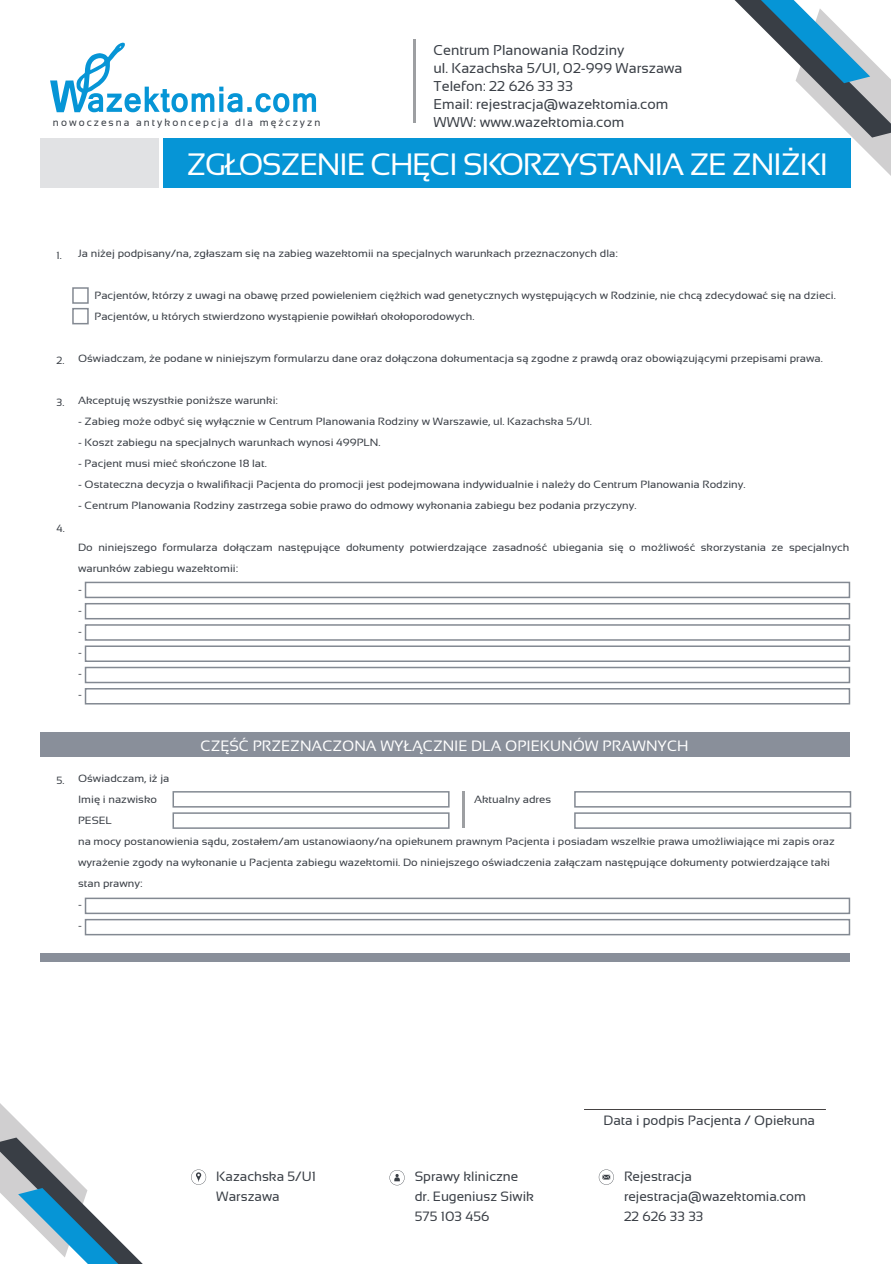
<style>
.page{position:relative;width:891px;height:1264px;background:#fff}
.page>*{position:absolute;margin:0;border:0;box-sizing:border-box;transform-origin:0 0}
.t1{font:30.9px "Sansation";letter-spacing:-.04em;color:#fff}
.t2{font:15px "Sansation";color:#fff}
.t3{font:14.25px/18px "Sansation";color:#393e45}
.t4{font:13.5px/20px "Sansation";color:#393e45}
.t5{font:10.5px/21px "Sansation";color:#393e45;scale:1.07 1}
.t6{font:10.5px "Sansation";letter-spacing:.2em;color:#393e45}
.t7{font:10.5px "Sansation";color:#393e45}
</style>
<div class="page">
<svg style="left:735px;top:0;width:156px;height:176px"></svg>
<svg style="left:0;top:1103px;width:143px;height:161px"></svg>
<hr style="left:413px;top:40px;width:3px;height:83px;background:#9d9fa2">
<div style="left:40px;top:139px;width:119px;height:49px;background:#e1e2e4"></div>
<div style="left:163px;top:139px;width:687px;height:49px;background:#0695d6"></div>
<svg style="left:599px;top:1169px;width:15px;height:15px"></svg>
<svg style="left:191px;top:1169px;width:15px;height:15px"></svg>
<svg style="left:50px;top:42px;width:266px;height:70px"></svg>
<hr style="left:584px;top:1109px;width:242px;height:1px;background:#231f20">
<div style="left:72px;top:287px;width:17px;height:17px;background:#fff;border:2px solid #838992"></div>
<div style="left:72px;top:308px;width:17px;height:16px;background:#fff;border:2px solid #838992"></div>
<div style="left:173px;top:791px;width:277px;height:16px;background:#fff;border:2px solid #838992"></div>
<hr style="left:463px;top:792px;width:2px;height:36px;background:#9d9fa2">
<div style="left:173px;top:812px;width:277px;height:17px;background:#fff;border:2px solid #838992"></div>
<div style="left:574px;top:791px;width:277px;height:16px;background:#fff;border:2px solid #838992"></div>
<div style="left:574px;top:812px;width:277px;height:17px;background:#fff;border:2px solid #838992"></div>
<div style="left:85px;top:582px;width:765px;height:16px;background:#fff;border:2px solid #838992"></div>
<div style="left:85px;top:603px;width:765px;height:16px;background:#fff;border:2px solid #838992"></div>
<div style="left:85px;top:624px;width:765px;height:17px;background:#fff;border:2px solid #838992"></div>
<div style="left:85px;top:645px;width:765px;height:17px;background:#fff;border:2px solid #838992"></div>
<div style="left:85px;top:667px;width:765px;height:16px;background:#fff;border:2px solid #838992"></div>
<div style="left:85px;top:688px;width:765px;height:16px;background:#fff;border:2px solid #838992"></div>
<div style="left:85px;top:897px;width:765px;height:17px;background:#fff;border:2px solid #838992"></div>
<div style="left:85px;top:919px;width:765px;height:16px;background:#fff;border:2px solid #838992"></div>
<div style="left:40px;top:732px;width:810px;height:25px;background:#898f9a"></div>
<div style="left:40px;top:953px;width:810px;height:8px;background:#898f9a"></div>
<svg style="left:390px;top:1170px;width:15px;height:15px"></svg>
<p class="t6" style="left:53px;top:116px;width:269px">nowoczesna antykoncepcja dla mężczyzn</p>
<h3 class="t3" style="left:434px;top:41px;width:250px">Centrum Planowania Rodziny<br>ul. Kazachska 5/U1, 02-999 Warszawa<br>Telefon: 22 626 33 33<br>Email: rejestracja@wazektomia.com<br>WWW: www.wazektomia.com</h3>
<h1 class="t1" style="left:186px;top:147px;width:644px">ZGŁOSZENIE CHĘCI SKORZYSTANIA ZE ZNIŻKI</h1>
<p class="t7" style="left:57px;top:249px;width:7px">1.</p>
<p class="t7" style="left:57px;top:354px;width:9px">2.</p>
<p class="t7" style="left:57px;top:396px;width:9px">3.</p>
<p class="t7" style="left:57px;top:522px;width:10px">4.</p>
<p class="t5" style="left:78px;top:243px;width:506px">Ja niżej podpisany/na, zgłaszam się na zabieg wazektomii na specjalnych warunkach przeznaczonych dla:</p>
<p class="t5" style="left:94px;top:285px;width:694px">Pacjentów, którzy z uwagi na obawę przed powieleniem ciężkich wad genetycznych występujących w Rodzinie, nie chcą zdecydować się na dzieci.<br>Pacjentów, u których stwierdzono wystąpienie powikłań okołoporodowych.</p>
<p class="t5" style="left:78px;top:348px;width:698px">Oświadczam, że podane w niniejszym formularzu dane oraz dołączona dokumentacja są zgodne z prawdą oraz obowiązującymi przepisami prawa.</p>
<p class="t5" style="left:78px;top:390px;width:188px">Akceptuję wszystkie poniższe warunki:</p>
<p class="t5" style="left:78px;top:411px;width:482px">- Zabieg może odbyć się wyłącznie w Centrum Planowania Rodziny w Warszawie, ul. Kazachska 5/U1.</p>
<p class="t5" style="left:78px;top:432px;width:284px">- Koszt zabiegu na specjalnych warunkach wynosi 499PLN.</p>
<p class="t5" style="left:78px;top:453px;width:178px">- Pacjent musi mieć skończone 18 lat.</p>
<p class="t5" style="left:78px;top:474px;width:625px">- Ostateczna decyzja o kwalifikacji Pacjenta do promocji jest podejmowana indywidualnie i należy do Centrum Planowania Rodziny.</p>
<p class="t5" style="left:78px;top:495px;width:523px">- Centrum Planowania Rodziny zastrzega sobie prawo do odmowy wykonania zabiegu bez podania przyczyny.</p>
<p class="t5" style="left:78px;top:537px;width:722px">Do niniejszego formularza dołączam następujące dokumenty potwierdzające zasadność ubiegania się o możliwość skorzystania ze specjalnych warunków zabiegu wazektomii:<br>-<br>-<br>-<br>-<br>-<br>-</p>
<p class="t7" style="left:57px;top:774px;width:10px">5.</p>
<h2 class="t2" style="left:201px;top:738px;width:490px">CZĘŚĆ PRZEZNACZONA WYŁĄCZNIE DLA OPIEKUNÓW PRAWNYCH</h2>
<p class="t5" style="left:78px;top:768px;width:87px">Oświadczam, iż ja<br>Imię i nazwisko</p>
<p class="t5" style="left:474px;top:789px;width:74px">Aktualny adres</p>
<p class="t5" style="left:78px;top:810px;width:709px">PESEL<br>na mocy postanowienia sądu, zostałem/am ustanowiaony/na opiekunem prawnym Pacjenta i posiadam wszelkie prawa umożliwiające mi zapis oraz wyrażenie zgody na wykonanie u Pacjenta zabiegu wazektomii. Do niniejszego oświadczenia załączam następujące dokumenty potwierdzające taki stan prawny:<br>-<br>-</p>
<p class="t4" style="left:603px;top:1110px;width:213px">Data i podpis Pacjenta / Opiekuna</p>
<p class="t4" style="left:415px;top:1166px;width:121px">Sprawy kliniczne dr. Eugeniusz Siwik<br>575 103 456</p>
<p class="t4" style="left:216px;top:1166px;width:101px">Kazachska 5/U1<br>Warszawa</p>
<p class="t4" style="left:624px;top:1166px;width:183px">Rejestracja rejestracja@wazektomia.com<br>22 626 33 33</p>
</div>
